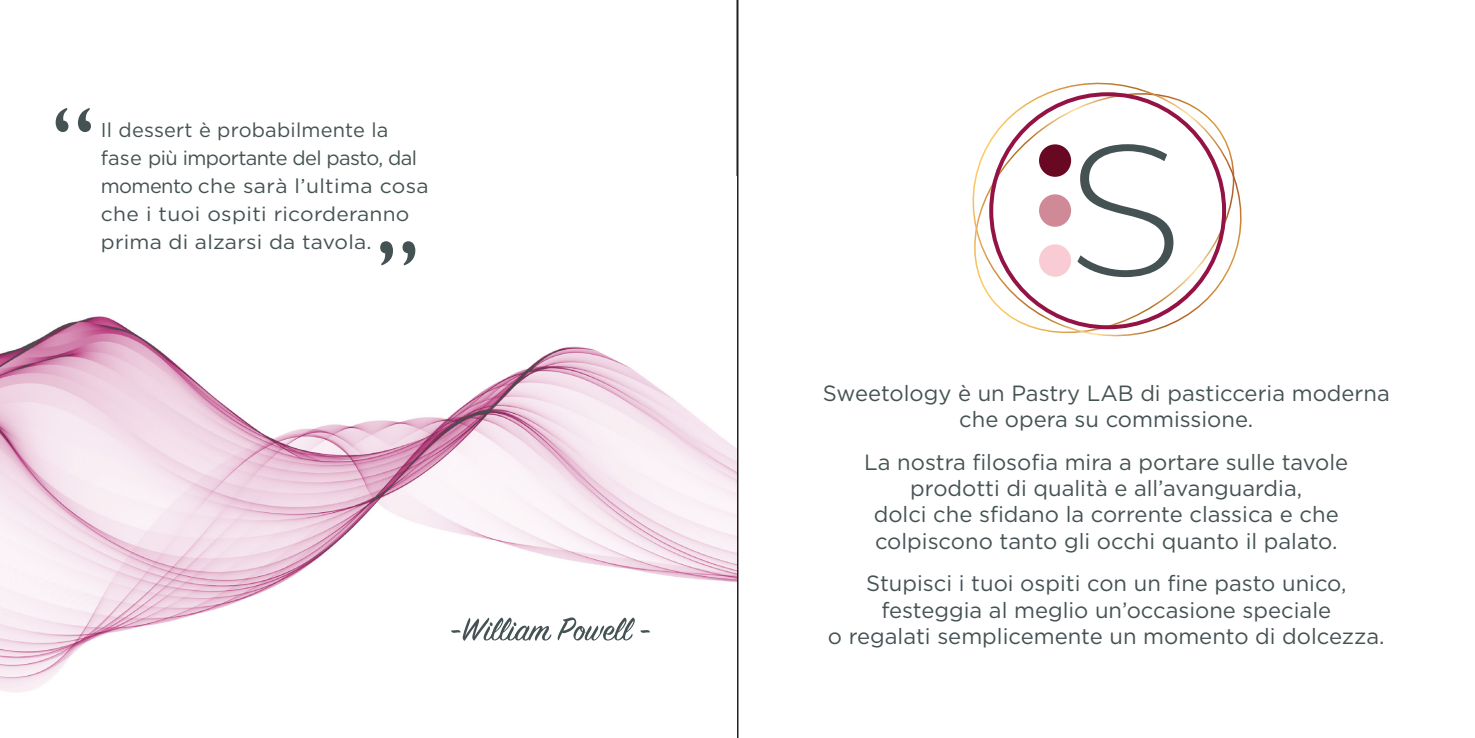
<style>
.page{position:relative;width:1475px;height:738px;background:#fff}
.page>*{position:absolute;margin:0;border:0;box-sizing:border-box;transform-origin:0 0}
.t1{font:100px "Gill Sans";color:#455253}
.t2{font:22px/26.4px "Gotham";color:#455253;text-align:center}
.t3{font:20px/28px "Gotham";letter-spacing:.01em;color:#455253}
</style>
<div class="page">
<hr style="left:736px;top:0;width:2px;height:737px;background:#231f20">
<img style="left:0;top:316px;width:736px;height:377px">
<svg style="left:972px;top:82px;width:270px;height:255px"></svg>
<svg style="left:1077px;top:144px;width:96px;height:133px"></svg>
<div style="left:1038px;top:244px;width:32px;height:32px;background:#f9ccd3;border-radius:50%"></div>
<div style="left:1038px;top:194px;width:32px;height:32px;background:#d08996;border-radius:50%"></div>
<div style="left:1038px;top:144px;width:32px;height:33px;background:#690822;border-radius:50%"></div>
<svg style="left:451px;top:617px;width:198px;height:23px"></svg>
<p class="t1" style="left:52px;top:85px;width:44px">“</p>
<p class="t3" style="left:101px;top:115px;width:329px">Il dessert è probabilmente la fase più importante del pasto, dal momento che sarà l’ultima cosa che i tuoi ospiti ricorderanno prima di alzarsi da tavola.</p>
<p class="t1" style="left:376px;top:218px;width:44px">”</p>
<p class="t2" style="left:822px;top:379px;width:568px">Sweetology è un Pastry LAB di pasticceria moderna che opera su commissione.</p>
<p class="t2" style="left:864px;top:447px;width:485px">La nostra filosofia mira a portare sulle tavole prodotti di qualità e all’avanguardia,</p>
<p class="t2" style="left:873px;top:500px;width:466px;text-align:left">dolci che sfidano la corrente classica e che colpiscono tanto gli occhi quanto il palato.</p>
<p class="t2" style="left:865px;top:569px;width:482px">Stupisci i tuoi ospiti con un fine pasto unico, festeggia al meglio un’occasione speciale</p>
<p class="t2" style="left:827px;top:622px;width:558px">o regalati semplicemente un momento di dolcezza.</p>
</div>
